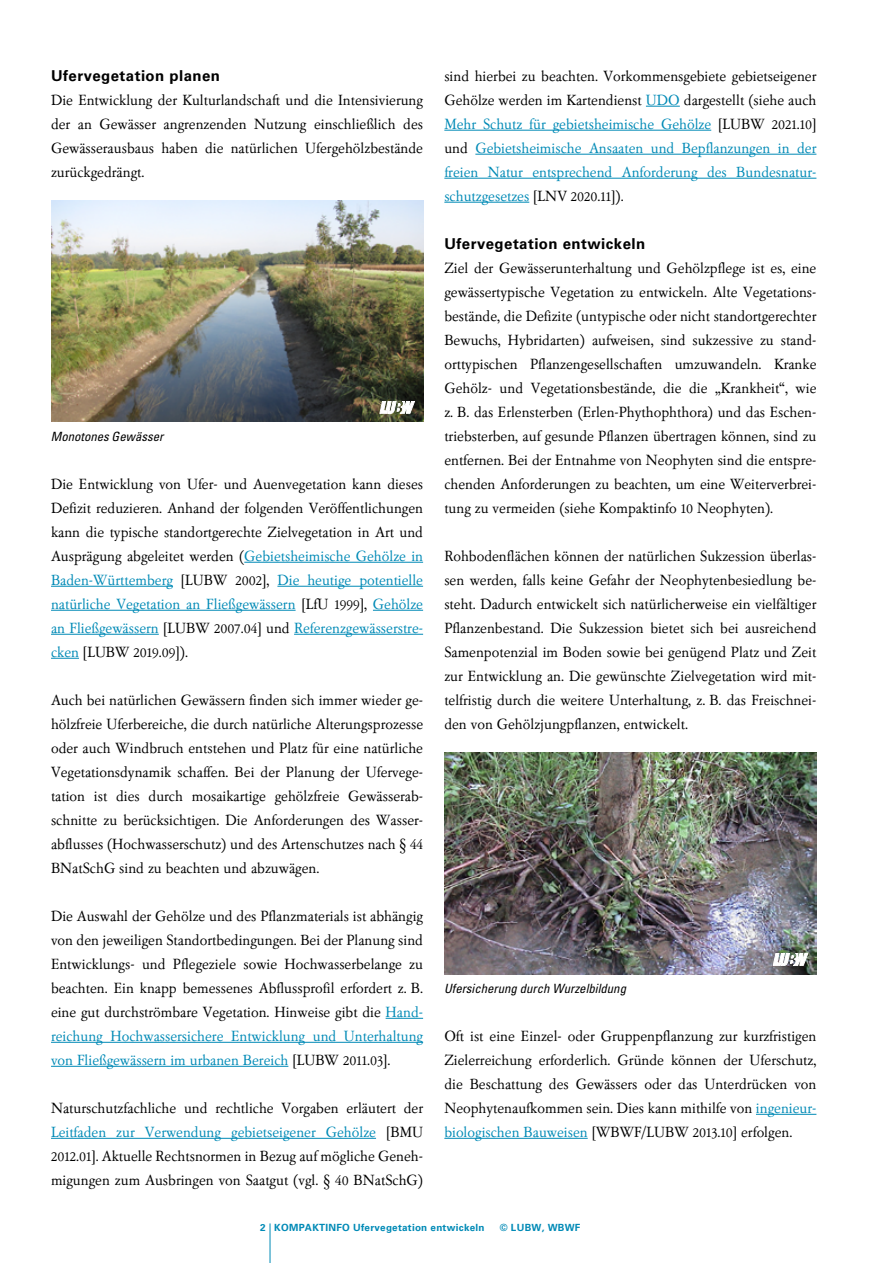
<style>
.page{position:relative;width:893px;height:1263px;background:#fff}
.page>*{position:absolute;margin:0;border:0;box-sizing:border-box;transform-origin:0 0}
.KI_Fließtext{font:15.3px/24px "Garamontfor LUBWB";color:#000;text-align:justify}
.KI_Fließtext-2{font:15.3px/24px "Garamontfor LUBWB";color:#008ab6;text-align:justify}
.KI_H2ohneNum{font:700 15px "Universfor LUBW 65";letter-spacing:.03em;color:#000}
.KI_Abbildung_Untersc{font:12.75px "Universfor LUBW 57 Cn Obl";color:#000}
.KI_Seitenzahl_links{font:700 9.9px "Universfor LUBW 65";letter-spacing:.025em;color:#008ab6}
.s1{color:#008ab6}
.s2{color:#000}
</style>
<div class="page">
<hr style="left:270px;top:1223px;width:1px;height:40px;background:#008ab6">
<hr style="left:244px;top:562px;width:179px;height:1px;background:#008ab6">
<hr style="left:51px;top:586px;width:122px;height:1px;background:#008ab6">
<hr style="left:277px;top:586px;width:146px;height:1px;background:#008ab6">
<hr style="left:51px;top:610px;width:245px;height:1px;background:#008ab6">
<hr style="left:373px;top:610px;width:50px;height:1px;background:#008ab6">
<hr style="left:51px;top:634px;width:108px;height:1px;background:#008ab6">
<hr style="left:294px;top:634px;width:129px;height:1px;background:#008ab6">
<svg style="left:51px;top:658px;width:28px;height:1px"></svg>
<hr style="left:386px;top:1018px;width:37px;height:1px;background:#008ab6">
<hr style="left:51px;top:1042px;width:372px;height:1px;background:#008ab6">
<hr style="left:51px;top:1066px;width:237px;height:1px;background:#008ab6">
<hr style="left:51px;top:1138px;width:325px;height:1px;background:#008ab6">
<img style="left:51px;top:201px;width:372px;height:221px">
<hr style="left:646px;top:106px;width:34px;height:1px;background:#008ab6">
<hr style="left:444px;top:130px;width:267px;height:1px;background:#008ab6">
<hr style="left:475px;top:154px;width:341px;height:1px;background:#008ab6">
<hr style="left:444px;top:178px;width:372px;height:1px;background:#008ab6">
<hr style="left:444px;top:202px;width:85px;height:1px;background:#008ab6">
<hr style="left:756px;top:1114px;width:60px;height:1px;background:#008ab6">
<hr style="left:444px;top:1138px;width:144px;height:1px;background:#008ab6">
<img style="left:444px;top:753px;width:372px;height:221px">
<svg style="left:773px;top:953px;width:35px;height:13px"></svg>
<svg style="left:380px;top:401px;width:35px;height:13px"></svg>
<h2 class="KI_H2ohneNum" style="left:51px;top:67px;width:171px">Ufervegetation planen</h2>
<p class="KI_Fließtext" style="left:51px;top:88px;width:374px">Die Entwicklung der Kulturlandschaft und die Intensivierung der an Gewässer angrenzenden Nutzung einschließlich des Gewässerausbaus haben die natürlichen Ufergehölzbestände zurückgedrängt.</p>
<p class="KI_Abbildung_Untersc" style="left:51px;top:428px;width:114px">Monotones Gewässer</p>
<p class="KI_Fließtext" style="left:51px;top:472px;width:374px">Die Entwicklung von Ufer- und Auenvegetation kann dieses Defizit reduzieren. Anhand der folgenden Veröffentlichungen kann die typische standortgerechte Zielvegetation in Art und Ausprägung abgeleitet werden (<span class="s1">Gebietsheimische Gehölze in Baden-Württemberg</span> [LUBW 2002], <span class="s1">Die heutige potentielle natürliche Vegetation an Fließgewässern</span> [LfU 1999], <span class="s1">Gehölze an Fließgewässern</span> [LUBW 2007.04] und <span class="s1">Referenzgewässerstre&shy;cken</span> [LUBW 2019.09]).</p>
<p class="KI_Fließtext" style="left:51px;top:688px;width:374px">Auch bei natürlichen Gewässern finden sich immer wieder ge&shy;hölzfreie Uferbereiche, die durch natürliche Alterungsprozesse oder auch Windbruch entstehen und Platz für eine natürliche Vegetationsdynamik schaffen. Bei der Planung der Ufervege&shy;tation ist dies durch mosaikartige gehölzfreie Gewässerab&shy;schnitte zu berücksichtigen. Die Anforderungen des Wasser&shy;abflusses (Hochwasserschutz) und des Artenschutzes nach § 44<br>BNatSchG sind zu beachten und abzuwägen.</p>
<p class="KI_Fließtext" style="left:51px;top:904px;width:374px">Die Auswahl der Gehölze und des Pflanzmaterials ist abhängig von den jeweiligen Standortbedingungen. Bei der Planung sind Entwicklungs- und Pflegeziele sowie Hochwasserbelange zu beachten. Ein knapp bemessenes Abflussprofil erfordert z. B. eine gut durchströmbare Vegetation. Hinweise gibt die <span class="s1">Hand&shy;reichung Hochwassersichere Entwicklung und Unterhaltung von Fließgewässern im urbanen Bereich</span> [LUBW 2011.03].</p>
<p class="KI_Fließtext" style="left:51px;top:1096px;width:374px">Naturschutzfachliche und rechtliche Vorgaben erläutert der <span class="s1">Leitfaden zur Verwendung gebietseigener Gehölze</span> [BMU 2012.01]. Aktuelle Rechtsnormen in Bezug auf mögliche Geneh&shy;migungen zum Ausbringen von Saatgut (vgl. § 40 BNatSchG)</p>
<p class="KI_Fließtext-2" style="left:444px;top:64px;width:374px"><span class="s2">sind hierbei zu beachten. Vorkommensgebiete gebietseigener Gehölze werden im Kartendienst</span> UDO <span class="s2">dargestellt (siehe auch </span>Mehr Schutz für gebietsheimische Gehölze <span class="s2">[LUBW 2021.10] und</span> Gebietsheimische Ansaaten und Bepflanzungen in der freien Natur entsprechend Anforderung des Bundesnatur&shy;schutzgesetzes <span class="s2">[LNV 2020.11]).</span></p>
<h2 class="KI_H2ohneNum" style="left:444px;top:235px;width:202px">Ufervegetation entwickeln</h2>
<p class="KI_Fließtext" style="left:444px;top:256px;width:374px">Ziel der Gewässerunterhaltung und Gehölzpflege ist es, eine gewässertypische Vegetation zu entwickeln. Alte Vegetations&shy;bestände, die Defizite (untypische oder nicht standortgerechter Bewuchs, Hybridarten) aufweisen, sind sukzessive zu stand&shy;orttypischen Pflanzengesellschaften umzuwandeln. Kranke Gehölz- und Vegetationsbestände, die die „Krankheit“, wie z. B. das Erlensterben (Erlen-Phythophthora) und das Eschen&shy;triebsterben, auf gesunde Pflanzen übertragen können, sind zu entfernen. Bei der Entnahme von Neophyten sind die entspre&shy;chenden Anforderungen zu beachten, um eine Weiterverbrei&shy;tung zu vermeiden (siehe Kompaktinfo 10 Neophyten).</p>
<p class="KI_Fließtext" style="left:444px;top:544px;width:374px">Rohbodenflächen können der natürlichen Sukzession überlas&shy;sen werden, falls keine Gefahr der Neophytenbesiedlung be&shy;steht. Dadurch entwickelt sich natürlicherweise ein vielfältiger Pflanzenbestand. Die Sukzession bietet sich bei ausreichend Samenpotenzial im Boden sowie bei genügend Platz und Zeit zur Entwicklung an. Die gewünschte Zielvegetation wird mit&shy;telfristig durch die weitere Unterhaltung, z. B. das Freischnei&shy;den von Gehölzjungpflanzen, entwickelt.</p>
<p class="KI_Abbildung_Untersc" style="left:444px;top:980px;width:184px">Ufersicherung durch Wurzelbildung</p>
<p class="KI_Fließtext" style="left:444px;top:1024px;width:374px">Oft ist eine Einzel- oder Gruppenpflanzung zur kurzfristigen Zielerreichung erforderlich. Gründe können der Uferschutz, die Beschattung des Gewässers oder das Unterdrücken von Neophytenaufkommen sein. Dies kann mithilfe von <span class="s1">ingenieur&shy;biologischen Bauweisen</span> [WBWF/LUBW 2013.10] erfolgen.</p>
<p class="KI_Seitenzahl_links" style="left:260px;top:1221px;width:226px">2 KOMPAKTINFO Ufervegetation entwickeln</p>
<p class="KI_Seitenzahl_links" style="left:500px;top:1221px;width:82px">© LUBW, WBWF</p>
</div>
